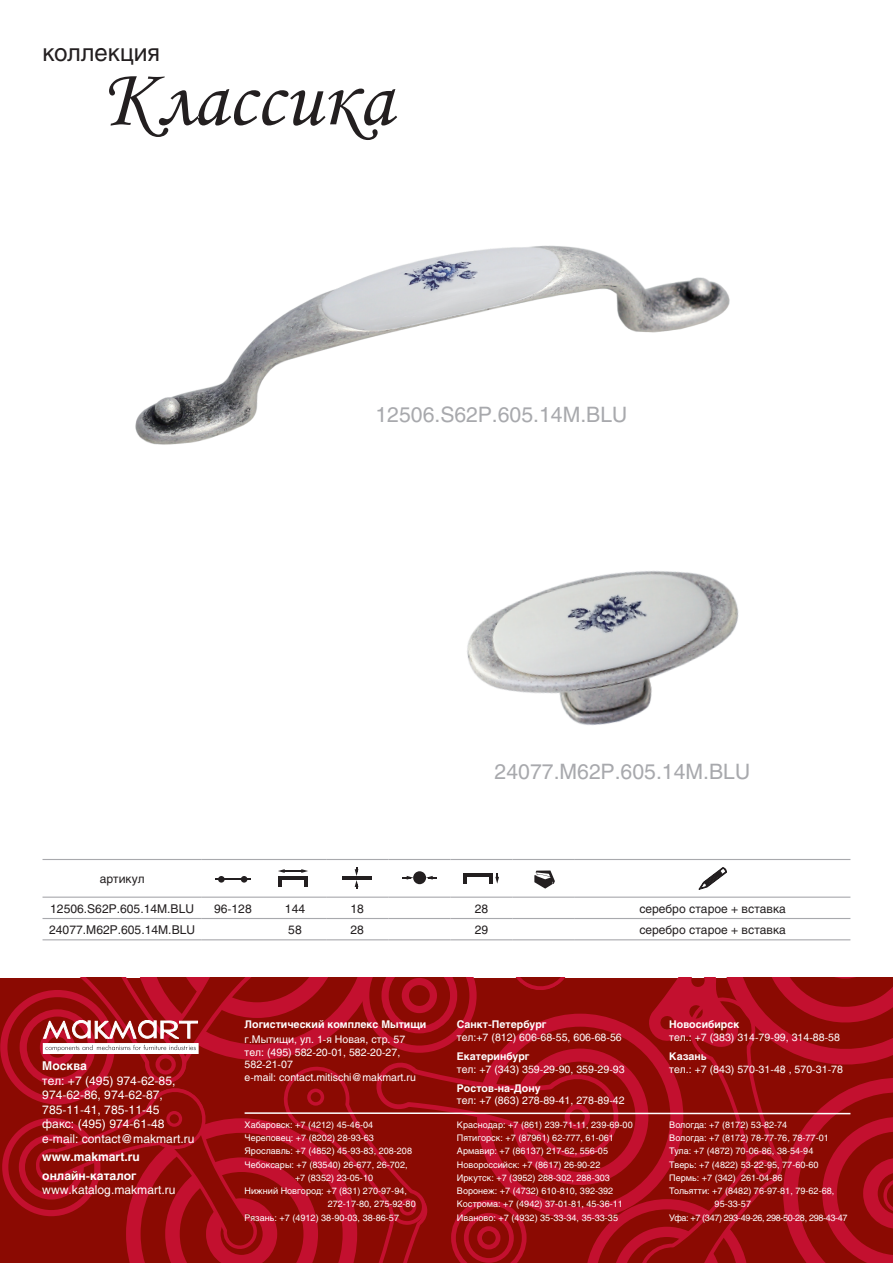
<style>
.page{position:relative;width:893px;height:1263px;background:#fff}
.page>*{position:absolute;margin:0;border:0;box-sizing:border-box;transform-origin:0 0}
.t1{font:24px "Helios";color:#231f20}
.t2{font:21px "Helios";color:#a8a9ad}
.t3{font:12px/14.4px "Helios";color:#fff}
.t4{font:12px "Helios";color:#231f20}
.t5{font:700 12px "Helios";color:#fff}
.t6{font:10.5px "Helios";color:#fff}
.t7{font:700 10.5px "Helios";color:#fff}
.t8{font:9px "Helios";color:#fff}
.t9{font:9px "Helios";letter-spacing:-.04em;color:#fff}
</style>
<div class="page">
<svg style="left:0;top:978px;width:893px;height:285px;background:#9c0f12"></svg>
<svg style="left:109px;top:76px;width:288px;height:64px"></svg>
<img style="left:135px;top:245px;width:595px;height:200px">
<hr style="left:43px;top:918px;width:159px;height:1px;background:#a8a9ad">
<hr style="left:202px;top:918px;width:62px;height:1px;background:#a8a9ad">
<hr style="left:264px;top:918px;width:62px;height:1px;background:#a8a9ad">
<hr style="left:326px;top:918px;width:62px;height:1px;background:#a8a9ad">
<hr style="left:388px;top:918px;width:62px;height:1px;background:#a8a9ad">
<hr style="left:450px;top:918px;width:63px;height:1px;background:#a8a9ad">
<hr style="left:513px;top:918px;width:62px;height:1px;background:#a8a9ad">
<hr style="left:575px;top:918px;width:275px;height:1px;background:#a8a9ad">
<hr style="left:43px;top:939px;width:159px;height:1px;background:#a8a9ad">
<hr style="left:202px;top:939px;width:62px;height:1px;background:#a8a9ad">
<hr style="left:264px;top:939px;width:62px;height:1px;background:#a8a9ad">
<hr style="left:326px;top:939px;width:62px;height:1px;background:#a8a9ad">
<hr style="left:388px;top:939px;width:62px;height:1px;background:#a8a9ad">
<hr style="left:450px;top:939px;width:63px;height:1px;background:#a8a9ad">
<hr style="left:513px;top:939px;width:62px;height:1px;background:#a8a9ad">
<hr style="left:575px;top:939px;width:275px;height:1px;background:#a8a9ad">
<hr style="left:43px;top:896px;width:159px;height:2px;background:#a8a9ad">
<hr style="left:202px;top:896px;width:62px;height:2px;background:#a8a9ad">
<hr style="left:264px;top:896px;width:62px;height:2px;background:#a8a9ad">
<hr style="left:326px;top:896px;width:62px;height:2px;background:#a8a9ad">
<hr style="left:388px;top:896px;width:62px;height:2px;background:#a8a9ad">
<hr style="left:450px;top:896px;width:63px;height:2px;background:#a8a9ad">
<hr style="left:513px;top:896px;width:62px;height:2px;background:#a8a9ad">
<hr style="left:575px;top:896px;width:275px;height:2px;background:#a8a9ad">
<hr style="left:43px;top:859px;width:159px;height:1px;background:#a8a9ad">
<hr style="left:202px;top:859px;width:62px;height:1px;background:#a8a9ad">
<hr style="left:264px;top:859px;width:62px;height:1px;background:#a8a9ad">
<hr style="left:326px;top:859px;width:62px;height:1px;background:#a8a9ad">
<hr style="left:388px;top:859px;width:62px;height:1px;background:#a8a9ad">
<hr style="left:575px;top:859px;width:275px;height:1px;background:#a8a9ad">
<svg style="left:241px;top:876px;width:6px;height:6px"></svg>
<div style="left:218px;top:876px;width:7px;height:6px;background:#231f20;border-radius:50%"></div>
<hr style="left:216px;top:879px;width:35px;height:1px;background:#231f20">
<hr style="left:282px;top:870px;width:21px;height:2px;background:#231f20">
<hr style="left:278px;top:876px;width:30px;height:4px;background:#231f20">
<svg style="left:301px;top:869px;width:7px;height:17px"></svg>
<svg style="left:278px;top:869px;width:7px;height:17px"></svg>
<hr style="left:342px;top:876px;width:29px;height:4px;background:#231f20">
<svg style="left:355px;top:867px;width:3px;height:21px"></svg>
<div style="left:413px;top:871px;width:13px;height:13px;background:#231f20;border-radius:50%"></div>
<svg style="left:426px;top:876px;width:11px;height:4px"></svg>
<svg style="left:402px;top:876px;width:12px;height:4px"></svg>
<hr style="left:463px;top:873px;width:30px;height:4px;background:#231f20">
<svg style="left:489px;top:876px;width:10px;height:8px"></svg>
<svg style="left:463px;top:877px;width:4px;height:7px"></svg>
<svg style="left:534px;top:876px;width:21px;height:13px"></svg>
<svg style="left:699px;top:876px;width:24px;height:14px"></svg>
<img style="left:418px;top:571px;width:321px;height:305px">
<p class="t1" style="left:43px;top:38px;width:119px">коллекция</p>
<p class="t2" style="left:375px;top:402px;width:253px">12506.S62P.605.14M.BLU</p>
<p class="t2" style="left:495px;top:759px;width:257px">24077.M62P.605.14M.BLU</p>
<p class="t4" style="left:100px;top:871px;width:46px">артикул</p>
<p class="t4" style="left:50px;top:901px;width:145px">12506.S62P.605.14M.BLU</p>
<p class="t4" style="left:214px;top:901px;width:39px">96-128</p>
<p class="t4" style="left:285px;top:901px;width:22px">144</p>
<p class="t4" style="left:350px;top:901px;width:15px">18</p>
<p class="t4" style="left:475px;top:901px;width:15px">28</p>
<p class="t4" style="left:639px;top:901px;width:148px">серебро старое + вставка</p>
<p class="t4" style="left:49px;top:922px;width:147px">24077.M62P.605.14M.BLU</p>
<p class="t4" style="left:288px;top:922px;width:15px">58</p>
<p class="t4" style="left:350px;top:922px;width:15px">28</p>
<p class="t4" style="left:475px;top:922px;width:15px">29</p>
<p class="t4" style="left:639px;top:922px;width:148px">серебро старое + вставка</p>
<p class="t5" style="left:42px;top:1059px;width:46px">Москва</p>
<p class="t3" style="left:42px;top:1073px;width:135px">тел: +7 (495) 974-62-85,<br>974-62-86, 974-62-87,</p>
<p class="t3" style="left:42px;top:1102px;width:119px">785-11-41, 785-11-45</p>
<p class="t3" style="left:42px;top:1116px;width:124px">факс: (495) 974-61-48</p>
<p class="t3" style="left:42px;top:1131px;width:154px">e-mail: contact@makmart.ru</p>
<p class="t5" style="left:42px;top:1150px;width:99px">www.makmart.ru</p>
<p class="t5" style="left:42px;top:1168px;width:96px">онлайн-каталог</p>
<p class="t3" style="left:42px;top:1182px;width:135px">www.katalog.makmart.ru</p>
<p class="t7" style="left:245px;top:1018px;width:183px">Логистический комплекс Мытищи</p>
<p class="t6" style="left:245px;top:1033px;width:162px">г.Мытищи, ул. 1-я Новая, стр. 57</p>
<p class="t6" style="left:245px;top:1046px;width:157px">тел: (495) 582-20-01, 582-20-27,</p>
<p class="t6" style="left:245px;top:1058px;width:50px">582-21-07</p>
<p class="t6" style="left:245px;top:1071px;width:173px">e-mail: сontact.mitischi@makmart.ru</p>
<p class="t8" style="left:245px;top:1119px;width:130px">Хабаровск: +7 (4212) 45-46-04</p>
<p class="t8" style="left:245px;top:1132px;width:131px">Череповец: +7 (8202) 28-93-63</p>
<p class="t8" style="left:245px;top:1146px;width:169px">Ярославль: +7 (4852) 45-93-83, 208-208</p>
<p class="t8" style="left:245px;top:1159px;width:164px">Чебоксары: +7 (83540) 26-677, 26-702,</p>
<p class="t8" style="left:295px;top:1172px;width:80px">+7 (8352) 23-05-10</p>
<p class="t8" style="left:245px;top:1185px;width:164px">Нижний Новгород: +7 (831) 270-97-94,</p>
<p class="t8" style="left:328px;top:1199px;width:89px">272-17-80, 275-92-80</p>
<p class="t8" style="left:245px;top:1212px;width:156px">Рязань: +7 (4912) 38-90-03, 38-86-57</p>
<p class="t7" style="left:457px;top:1018px;width:91px">Санкт-Петербург</p>
<p class="t6" style="left:457px;top:1031px;width:166px">тел:+7 (812) 606-68-55, 606-68-56</p>
<p class="t7" style="left:457px;top:1050px;width:74px">Екатеринбург</p>
<p class="t6" style="left:457px;top:1063px;width:169px">тел: +7 (343) 359-29-90, 359-29-93</p>
<p class="t7" style="left:457px;top:1082px;width:85px">Ростов-на-Дону</p>
<p class="t6" style="left:457px;top:1094px;width:169px">тел: +7 (863) 278-89-41, 278-89-42</p>
<p class="t8" style="left:457px;top:1119px;width:177px">Краснодар: +7 (861) 239-71-11, 239-69-00</p>
<p class="t8" style="left:457px;top:1132px;width:159px">Пятигорск: +7 (87961) 62-777, 61-061</p>
<p class="t8" style="left:457px;top:1146px;width:153px">Армавир: +7 (86137) 217-62, 556-05</p>
<p class="t8" style="left:457px;top:1159px;width:145px">Новороссийск: +7 (8617) 26-90-22</p>
<p class="t8" style="left:457px;top:1172px;width:154px">Иркутск: +7 (3952) 288-302, 288-303</p>
<p class="t8" style="left:457px;top:1185px;width:158px">Воронеж: +7 (4732) 610-810, 392-392</p>
<p class="t8" style="left:457px;top:1199px;width:167px">Кострома: +7 (4942) 37-01-81, 45-36-11</p>
<p class="t8" style="left:457px;top:1212px;width:163px">Иваново: +7 (4932) 35-33-34, 35-33-35</p>
<p class="t7" style="left:669px;top:1018px;width:71px">Новосибирск</p>
<p class="t6" style="left:669px;top:1031px;width:172px">тел.: +7 (383) 314-79-99, 314-88-58</p>
<p class="t7" style="left:669px;top:1050px;width:39px">Казань</p>
<p class="t6" style="left:669px;top:1063px;width:175px">тел.: +7 (843) 570-31-48 , 570-31-78</p>
<p class="t8" style="left:669px;top:1119px;width:120px">Вологда: +7 (8172) 53-82-74</p>
<p class="t8" style="left:669px;top:1132px;width:161px">Вологда: +7 (8172) 78-77-76, 78-77-01</p>
<p class="t8" style="left:669px;top:1146px;width:146px">Тула: +7 (4872) 70-06-86, 38-54-94</p>
<p class="t8" style="left:669px;top:1159px;width:151px">Тверь: +7 (4822) 53-22-95, 77-60-60</p>
<p class="t8" style="left:669px;top:1172px;width:115px">Пермь: +7 (342) 261-04-86</p>
<p class="t8" style="left:669px;top:1185px;width:167px">Тольятти: +7 (8482) 76-97-81, 79-62-68,</p>
<p class="t8" style="left:715px;top:1199px;width:38px">95-33-57</p>
<p class="t9" style="left:669px;top:1212px;width:180px">Уфа: +7 (347) 293-49-26, 298-50-28, 298-43-47</p>
</div>
